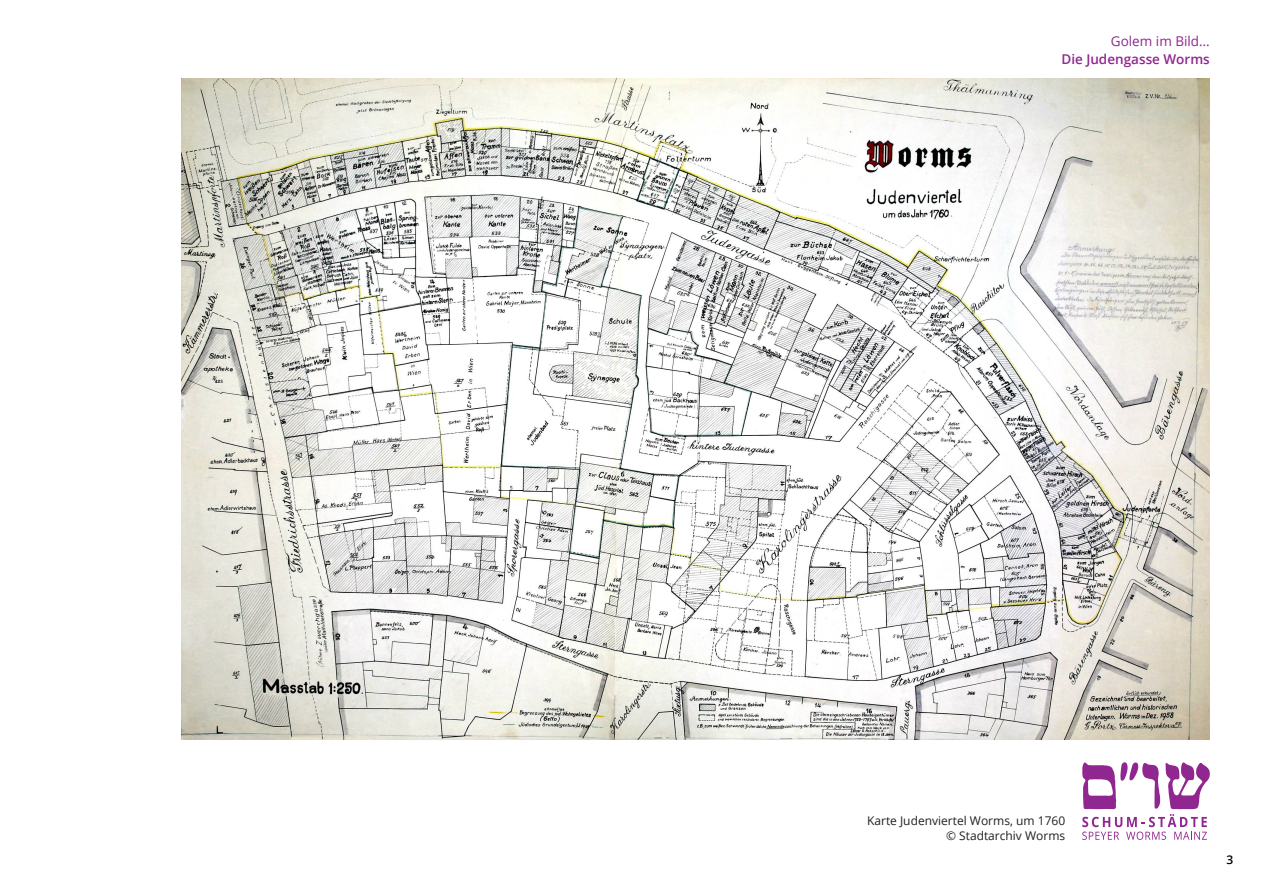
<style>
.page{position:relative;width:1263px;height:893px;background:#fff}
.page>*{position:absolute;margin:0;border:0;box-sizing:border-box;transform-origin:0 0}
.t1{font:600 13.5px "Open Sans";color:#90268f}
.t2{font:13.5px "Open Sans";color:#90268f}
.t3{font:12px/15px "Open Sans";color:#231f20;text-align:right}
.t4{font:600 12px "Open Sans";color:#000}
</style>
<div class="page">
<img style="left:182px;top:79px;width:1028px;height:661px">
<svg style="left:1082px;top:762px;width:128px;height:78px"></svg>
<p class="t2" style="left:1111px;top:32px;width:100px">Golem im Bild…</p>
<p class="t1" style="left:1061px;top:50px;width:150px">Die Judengasse Worms</p>
<p class="t3" style="left:867px;top:813px;width:200px">Karte Judenviertel Worms, um 1760 © Stadtarchiv Worms</p>
<p class="t4" style="left:1226px;top:851px;width:8px">3</p>
</div>
